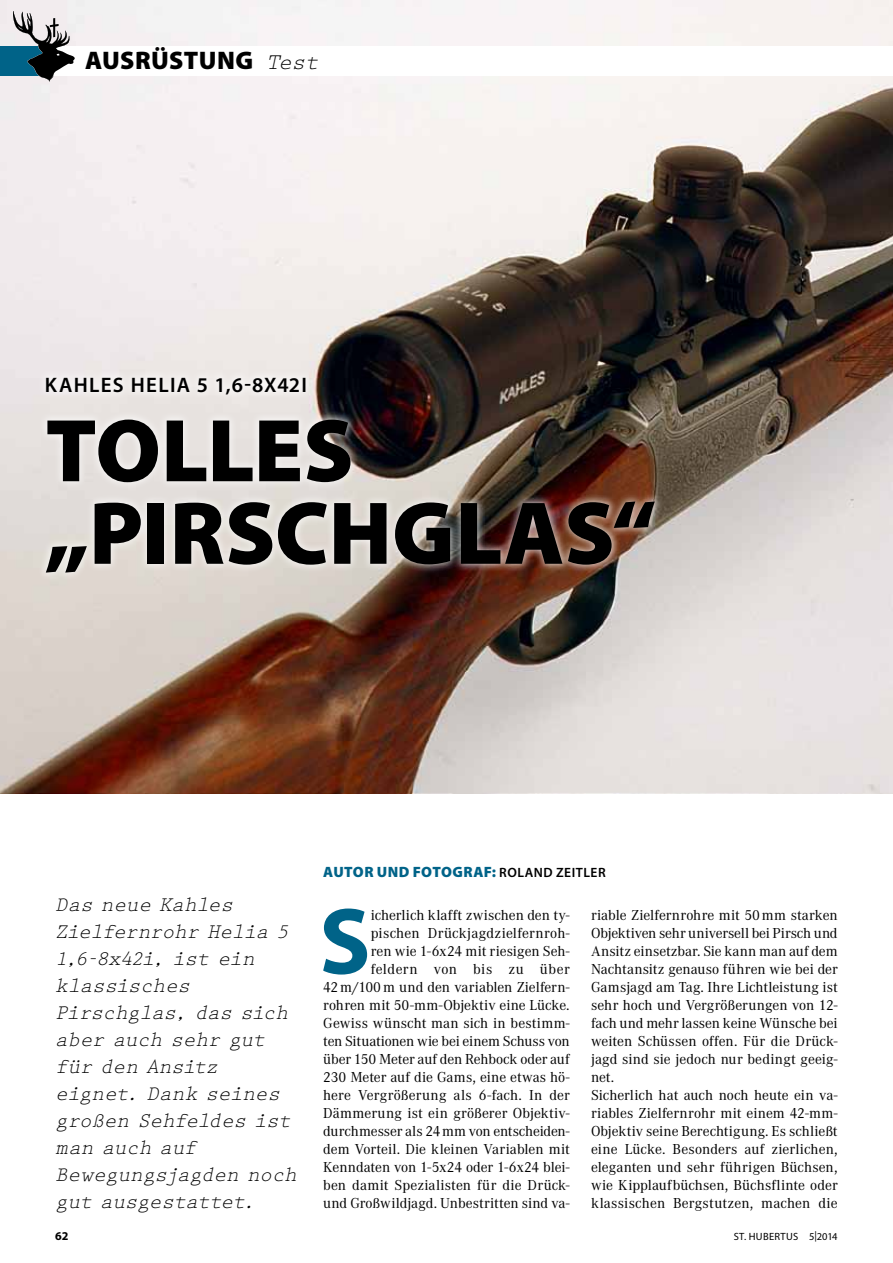
<style>
.page{position:relative;width:893px;height:1263px;background:#fff}
.page>*{position:absolute;margin:0;border:0;box-sizing:border-box;transform-origin:0 0}
.t1{font:700 95.1px "Myriad Pro";color:#006388}
.t2{font:900 90px/82.5px "Myriad Pro";color:#000}
.t3{font:900 25.5px "Myriad Pro";letter-spacing:.015em;color:#000}
.t4{font:italic 21px/27px "Prestige Elite Std";letter-spacing:-.02em;color:#000}
.t5{font:600 21px "Myriad Pro";letter-spacing:.06em;color:#000}
.t6{font:15px/18px "Corporate A";color:#000;text-align:right}
.t7{font:900 15px "Myriad Pro";letter-spacing:.03em;color:#006388}
.t8{font:700 12px "Myriad Pro";color:#000}
.t9{font:10.5px "Myriad Pro";letter-spacing:.035em;color:#000}
.s1{font-family:"Prestige Elite Std";font-weight:400;font-style:italic;font-size:22.65px}
.s2{font-weight:600;font-size:13.5px;color:#000}
</style>
<div class="page">
<img style="left:0;top:0;width:893px;height:793px">
<div style="left:37px;top:369px;width:626px;height:212px;background:#fff;opacity:.75"></div>
<div style="left:0;top:46px;width:51px;height:29px;background:#006388"></div>
<div style="left:51px;top:46px;width:842px;height:29px;background:#fff"></div>
<svg style="left:12px;top:10px;width:63px;height:72px"></svg>
<h3 class="t3" style="left:85px;top:46px;width:235px">AUSRÜSTUNG <span class="s1">Test</span></h3>
<h3 class="t5" style="left:45px;top:374px;width:264px">KAHLES HELIA 5 1,6-8X42I</h3>
<h2 class="t2" style="left:45px;top:410px;width:613px">TOLLES „PIRSCHGLAS“</h2>
<h3 class="t4" style="left:55px;top:891px;width:243px">Das neue Kahles<br>Zielfernrohr Helia 5<br>1,6-8x42i, ist ein klassisches<br>Pirschglas, das sich aber auch sehr gut für den Ansitz eignet. Dank seines großen Sehfeldes ist man auch auf<br>Bewegungsjagden noch gut ausgestattet.</h3>
<p class="t7" style="left:323px;top:863px;width:283px">AUTOR UND FOTOGRAF: <span class="s2">ROLAND ZEITLER</span></p>
<h1 class="t1" style="left:319px;top:888px;width:53px">S</h1>
<p class="t6" style="left:323px;top:905px;width:248px">icherlich klafft zwischen den ty&shy;pischen Drückjagdzielfernroh-<br>ren wie 1-6x24 mit riesigen Seh&shy;feldern von bis zu über<br>42 m/100 m und den variablen Zielfern&shy;rohren mit 50-mm-Objektiv eine Lücke.<br>Gewiss wünscht man sich in bestimm&shy;ten Situationen wie bei einem Schuss von über 150 Meter auf den Rehbock oder auf 230 Meter auf die Gams, eine etwas hö&shy;here Vergrößerung als 6-fach. In der Dämmerung ist ein größerer Objektiv&shy;durchmesser als 24 mm von entscheiden&shy;dem Vorteil. Die kleinen Variablen mit Kenndaten von 1-5x24 oder 1-6x24 blei&shy;ben damit Spezialisten für die Drück&shy;und Großwildjagd. Unbestritten sind va-</p>
<p class="t6" style="left:591px;top:905px;width:248px;text-align:left">riable Zielfernrohre mit 50 mm starken Objektiven sehr universell bei Pirsch und Ansitz einsetzbar. Sie kann man auf dem Nachtansitz genauso führen wie bei der Gamsjagd am Tag. Ihre Lichtleistung ist sehr hoch und Vergrößerungen von 12- fach und mehr lassen keine Wünsche bei weiten Schüssen offen. Für die Drück&shy;jagd sind sie jedoch nur bedingt geeig&shy;net.<br>Sicherlich hat auch noch heute ein va&shy;riables Zielfernrohr mit einem 42-mm-Objektiv seine Berechtigung. Es schließt eine Lücke. Besonders auf zierlichen, eleganten und sehr führigen Büchsen, wie Kipplaufbüchsen, Büchsflinte oder klassischen Bergstutzen, machen die</p>
<p class="t8" style="left:55px;top:1230px;width:15px">62</p>
<p class="t9" style="left:734px;top:1231px;width:105px">ST. HUBERTUS 5|2014</p>
</div>
